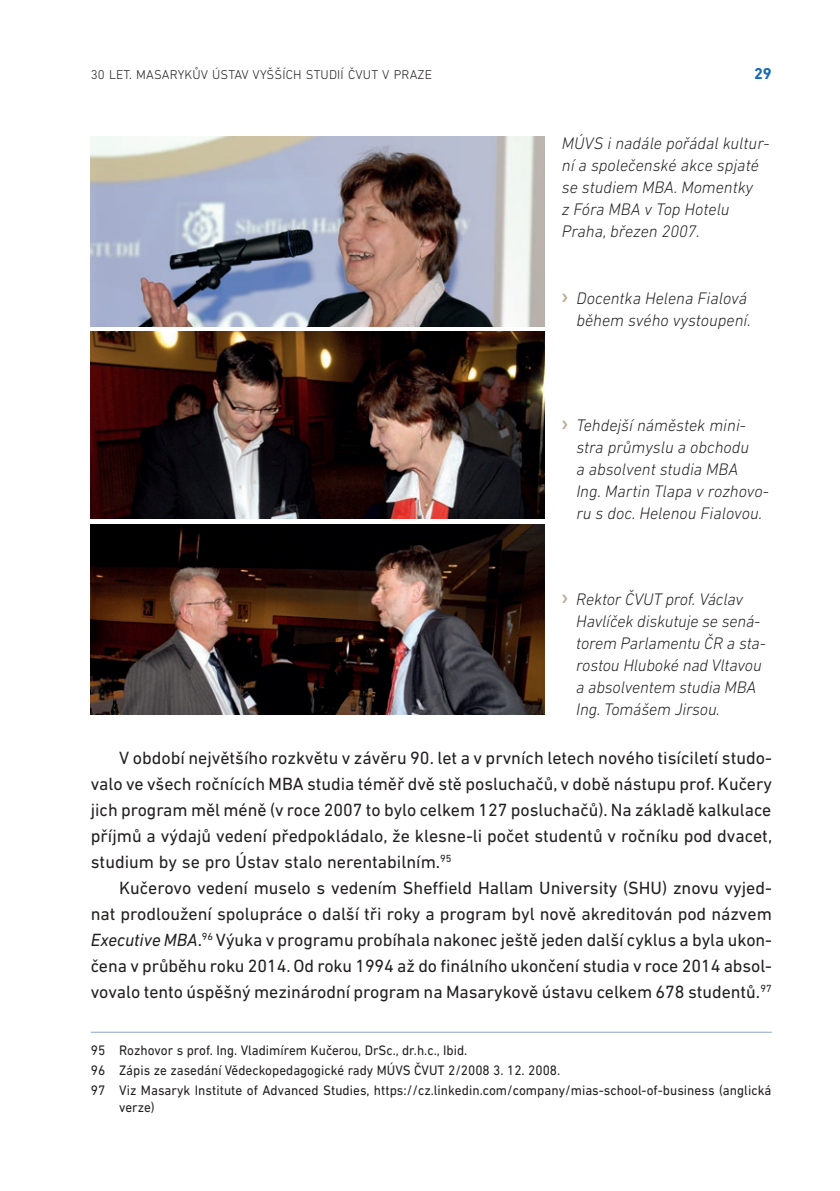
<style>
.page{position:relative;width:840px;height:1191px;background:#fff}
.page>*{position:absolute;margin:0;border:0;box-sizing:border-box;transform-origin:0 0}
.t1{font:18px/26px "DIN Next LT Pro";letter-spacing:-.005em;color:#231f20;text-align:justify}
.t2{font:italic 300 17px/22px "DIN Next LT Pro";color:#231f20}
.t3{font:700 16px "DIN Next LT Pro";color:#156ab5}
.t4{font:14px/19.8px "DIN Next LT Pro";color:#231f20;scale:.95 1}
.t5{font:300 13px "DIN Next LT Pro";letter-spacing:.01em;color:#231f20}
.s1{font-style:italic}
</style>
<div class="page">
<hr style="left:91px;top:1031px;width:680px;height:1px;background:#8da4d4">
<img style="left:91px;top:136px;width:453px;height:190px">
<img style="left:91px;top:332px;width:453px;height:187px">
<img style="left:91px;top:524px;width:453px;height:190px">
<p class="t5" style="left:91px;top:67px;width:342px">30 LET. MASARYKŮV ÚSTAV VYŠŠÍCH STUDIÍ ČVUT V PRAZE</p>
<p class="t3" style="left:753px;top:65px;width:19px">29</p>
<p class="t2" style="left:561px;top:132px;width:209px">MÚVS i nadále pořádal kultur&shy;ní a společenské akce spjaté se studiem MBA. Momentky<br>z Fóra MBA v Top Hotelu<br>Praha, březen 2007.</p>
<p class="t2" style="left:576px;top:287px;width:176px">Docentka Helena Fialová během svého vystoupení.</p>
<p class="t2" style="left:576px;top:414px;width:194px">Tehdejší náměstek mini&shy;stra průmyslu a obchodu<br>a absolvent studia MBA<br>Ing. Martin Tlapa v rozhovo&shy;ru s doc. Helenou Fialovou.</p>
<p class="t2" style="left:576px;top:587px;width:191px">Rektor ČVUT prof. Václav<br>Havlíček diskutuje se sená&shy;torem Parlamentu ČR a sta&shy;rostou Hluboké nad Vltavou a absolventem studia MBA<br>Ing. Tomášem Jirsou.</p>
<p class="t1" style="left:91px;top:744px;width:682px;text-indent:28px">V období největšího rozkvětu v závěru 90. let a v prvních letech nového tisíciletí studo‑ valo ve všech ročnících MBA studia téměř dvě stě posluchačů, v době nástupu prof. Kučery jich program měl méně (v roce 2007 to bylo celkem 127 posluchačů). Na základě kalkulace příjmů a výdajů vedení předpokládalo, že klesne‑li počet studentů v ročníku pod dvacet, studium by se pro Ústav stalo nerentabilním.<sup>95</sup></p>
<p class="t1" style="left:91px;top:874px;width:682px;text-indent:28px">Kučerovo vedení muselo s vedením Sheffield Hallam University (SHU) znovu vyjed‑ nat prodloužení spolupráce o další tři roky a program byl nově akreditován pod názvem <span class="s1">Executive MBA</span>.<sup>96</sup> Výuka v programu probíhala nakonec ještě jeden další cyklus a byla ukon‑ čena v průběhu roku 2014. Od roku 1994 až do finálního ukončení studia v roce 2014 absol‑ vovalo tento úspěšný mezinárodní program na Masarykově ústavu celkem 678 studentů.<sup>97</sup></p>
<p class="t4" style="left:91px;top:1040px;width:717px">95 Rozhovor s prof. Ing. Vladimírem Kučerou, DrSc., dr.h.c., Ibid.<br>96 Zápis ze zasedání Vědeckopedagogické rady MÚVS ČVUT 2/2008 3. 12. 2008.<br>97 Viz Masaryk Institute of Advanced Studies, https://cz.linkedin.com/company/mias‑school‑of‑business (anglická</p>
<p class="t4" style="left:119px;top:1096px;width:39px">verze)</p>
</div>
